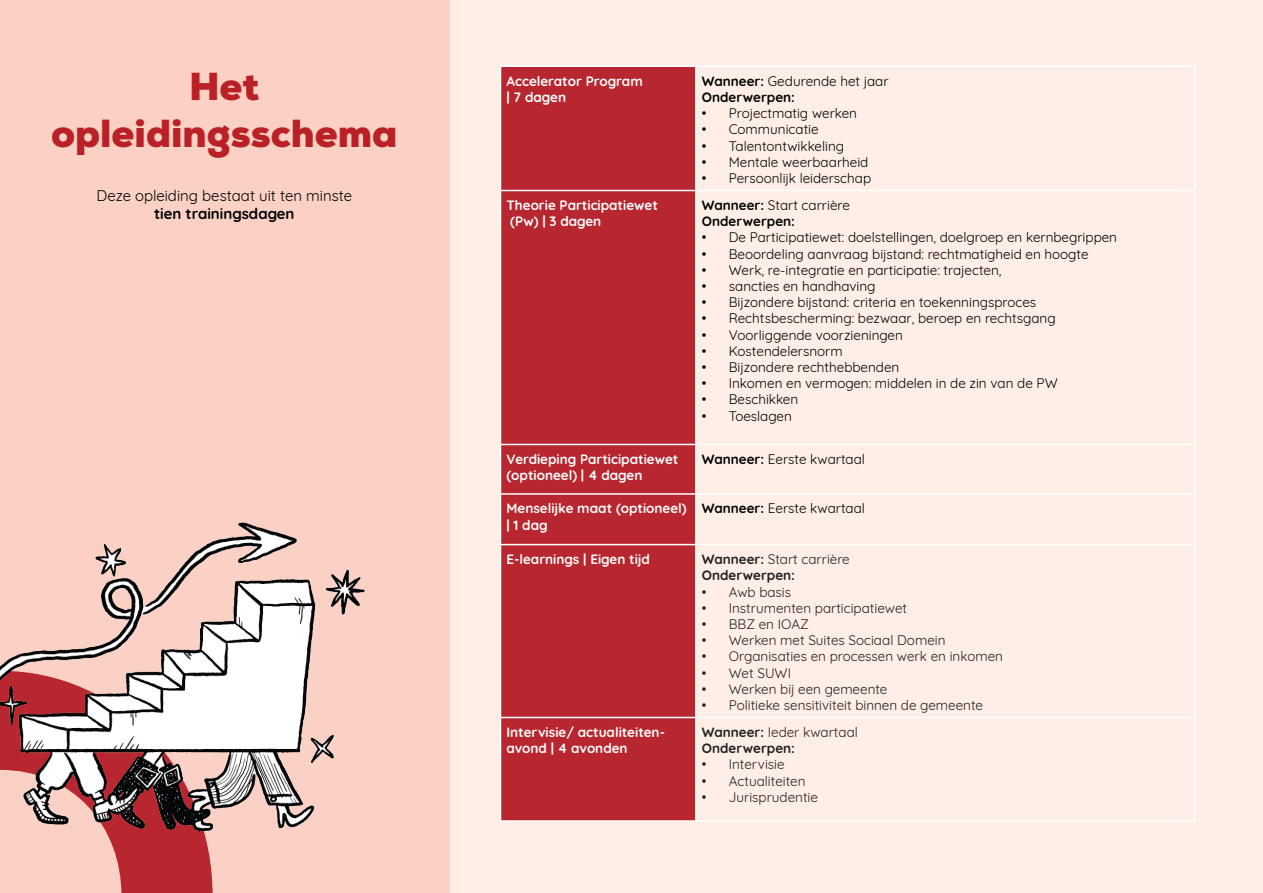
<style>
.page{position:relative;width:1263px;height:893px;background:#fff}
.page>*{position:absolute;margin:0;border:0;box-sizing:border-box;transform-origin:0 0}
.t1{font:900 39px/46.8px "Nexa";color:#ba2126;text-align:center}
.t2{font:15px "Quicksand";color:#000}
.t3{font:700 15px "Quicksand";color:#000}
.t4{font:13.5px "Quicksand";color:#000}
.t5{font:13.5px "Quicksand";color:#231f20}
.t6{font:700 13.5px/16.2px "Quicksand";color:#fff}
.t7{font:700 13.5px "Quicksand";color:#000}
.t8{font:700 13.5px "Quicksand";color:#231f20}
.s1{font-weight:700}
</style>
<div class="page">
<div style="left:0;top:0;width:451px;height:893px;background:#fad1c4"></div>
<div style="left:451px;top:0;width:812px;height:893px;background:#feeee6"></div>
<div style="left:501px;top:67px;width:194px;height:753px;background:#b82630"></div>
<hr style="left:695px;top:67px;width:1px;height:123px;background:#fff">
<hr style="left:500px;top:190px;width:196px;height:1px;background:#fff">
<hr style="left:696px;top:190px;width:499px;height:1px;background:#fff">
<hr style="left:695px;top:191px;width:1px;height:253px;background:#fff">
<hr style="left:695px;top:545px;width:1px;height:172px;background:#fff">
<hr style="left:500px;top:65px;width:196px;height:2px;background:#fff">
<hr style="left:500px;top:67px;width:1px;height:123px;background:#fff">
<hr style="left:696px;top:65px;width:499px;height:2px;background:#fff">
<hr style="left:1194px;top:67px;width:1px;height:123px;background:#fff">
<hr style="left:500px;top:191px;width:1px;height:253px;background:#fff">
<hr style="left:1194px;top:191px;width:1px;height:253px;background:#fff">
<hr style="left:500px;top:545px;width:1px;height:172px;background:#fff">
<hr style="left:1194px;top:545px;width:1px;height:172px;background:#fff">
<hr style="left:500px;top:717px;width:196px;height:1px;background:#fff">
<hr style="left:500px;top:718px;width:1px;height:102px;background:#fff">
<hr style="left:696px;top:717px;width:499px;height:1px;background:#fff">
<hr style="left:695px;top:718px;width:1px;height:102px;background:#fff">
<hr style="left:1194px;top:718px;width:1px;height:102px;background:#fff">
<hr style="left:500px;top:820px;width:196px;height:2px;background:#fff">
<hr style="left:696px;top:820px;width:499px;height:2px;background:#fff">
<hr style="left:500px;top:444px;width:196px;height:1px;background:#fff">
<hr style="left:500px;top:445px;width:1px;height:48px;background:#fff">
<hr style="left:696px;top:444px;width:499px;height:1px;background:#fff">
<hr style="left:695px;top:445px;width:1px;height:48px;background:#fff">
<hr style="left:1194px;top:445px;width:1px;height:48px;background:#fff">
<hr style="left:500px;top:493px;width:196px;height:2px;background:#fff">
<hr style="left:500px;top:495px;width:1px;height:49px;background:#fff">
<hr style="left:696px;top:493px;width:499px;height:2px;background:#fff">
<hr style="left:695px;top:495px;width:1px;height:49px;background:#fff">
<hr style="left:1194px;top:495px;width:1px;height:49px;background:#fff">
<hr style="left:500px;top:544px;width:196px;height:1px;background:#fff">
<hr style="left:696px;top:544px;width:499px;height:1px;background:#fff">
<svg style="left:106px;top:832px;width:107px;height:61px;background:#c03b42"></svg>
<img style="left:0;top:522px;width:364px;height:310px">
<p class="t1" style="left:51px;top:63px;width:348px">Het opleidingsschema</p>
<p class="t2" style="left:96px;top:184px;width:257px">Deze opleiding bestaat uit ten minste</p>
<p class="t3" style="left:154px;top:201px;width:142px">tien trainingsdagen</p>
<p class="t6" style="left:506px;top:72px;width:138px">Accelerator Program</p>
<p class="t6" style="left:506px;top:88px;width:61px">| 7 dagen</p>
<p class="t6" style="left:506px;top:196px;width:153px">Theorie Participatiewet</p>
<p class="t6" style="left:510px;top:212px;width:93px">(Pw) | 3 dagen</p>
<p class="t4" style="left:702px;top:70px;width:188px"><span class="s1">Wanneer:</span> Gedurende het jaar</p>
<p class="t7" style="left:702px;top:86px;width:95px">Onderwerpen:</p>
<p class="t4" style="left:702px;top:103px;width:157px">• Projectmatig werken</p>
<p class="t4" style="left:702px;top:119px;width:118px">• Communicatie</p>
<p class="t4" style="left:702px;top:135px;width:144px">• Talentontwikkeling</p>
<p class="t4" style="left:702px;top:151px;width:168px">• Mentale weerbaarheid</p>
<p class="t4" style="left:702px;top:168px;width:171px">• Persoonlijk leiderschap</p>
<p class="t4" style="left:702px;top:195px;width:150px"><span class="s1">Wanneer:</span> Start carrière</p>
<p class="t7" style="left:702px;top:210px;width:95px">Onderwerpen:</p>
<p class="t4" style="left:702px;top:227px;width:417px">• De Participatiewet: doelstellingen, doelgroep en kernbegrippen</p>
<p class="t4" style="left:702px;top:243px;width:388px">• Beoordeling aanvraag bijstand: rechtmatigheid en hoogte</p>
<p class="t4" style="left:702px;top:260px;width:301px">• Werk, re-integratie en participatie: trajecten,</p>
<p class="t4" style="left:702px;top:276px;width:175px">• sancties en handhaving</p>
<p class="t4" style="left:702px;top:292px;width:336px">• Bijzondere bijstand: criteria en toekenningsproces</p>
<p class="t4" style="left:702px;top:308px;width:355px">• Rechtsbescherming: bezwaar, beroep en rechtsgang</p>
<p class="t4" style="left:702px;top:324px;width:203px">• Voorliggende voorzieningen</p>
<p class="t4" style="left:702px;top:341px;width:142px">• Kostendelersnorm</p>
<p class="t4" style="left:702px;top:357px;width:199px">• Bijzondere rechthebbenden</p>
<p class="t4" style="left:702px;top:373px;width:357px">• Inkomen en vermogen: middelen in de zin van de PW</p>
<p class="t4" style="left:702px;top:389px;width:98px">• Beschikken</p>
<p class="t4" style="left:702px;top:405px;width:92px">• Toeslagen</p>
<p class="t6" style="left:506px;top:450px;width:173px">Verdieping Participatiewet (optioneel) | 4 dagen</p>
<p class="t4" style="left:702px;top:449px;width:165px"><span class="s1">Wanneer:</span> Eerste kwartaal</p>
<p class="t6" style="left:506px;top:499px;width:182px">Menselijke maat (optioneel) | 1 dag</p>
<p class="t4" style="left:702px;top:498px;width:165px"><span class="s1">Wanneer:</span> Eerste kwartaal</p>
<p class="t6" style="left:506px;top:550px;width:145px">E-learnings | Eigen tijd</p>
<p class="t5" style="left:702px;top:549px;width:150px"><span class="s1">Wanneer:</span> Start carrière</p>
<p class="t8" style="left:702px;top:564px;width:95px">Onderwerpen:</p>
<p class="t5" style="left:702px;top:581px;width:91px">• Awb basis</p>
<p class="t5" style="left:702px;top:597px;width:207px">• Instrumenten participatiewet</p>
<p class="t5" style="left:702px;top:614px;width:109px">• BBZ en IOAZ</p>
<p class="t5" style="left:702px;top:630px;width:245px">• Werken met Suites Sociaal Domein</p>
<p class="t5" style="left:702px;top:646px;width:303px">• Organisaties en processen werk en inkomen</p>
<p class="t5" style="left:702px;top:662px;width:91px">• Wet SUWI</p>
<p class="t5" style="left:702px;top:678px;width:187px">• Werken bij een gemeente</p>
<p class="t5" style="left:702px;top:695px;width:283px">• Politieke sensitiviteit binnen de gemeente</p>
<p class="t6" style="left:506px;top:723px;width:160px">Intervisie/ actualiteiten&shy;avond | 4 avonden</p>
<p class="t5" style="left:702px;top:722px;width:158px"><span class="s1">Wanneer:</span> Ieder kwartaal</p>
<p class="t8" style="left:702px;top:737px;width:95px">Onderwerpen:</p>
<p class="t5" style="left:702px;top:754px;width:84px">• Intervisie</p>
<p class="t5" style="left:702px;top:770px;width:105px">• Actualiteiten</p>
<p class="t5" style="left:702px;top:786px;width:118px">• Jurisprudentie</p>
</div>
